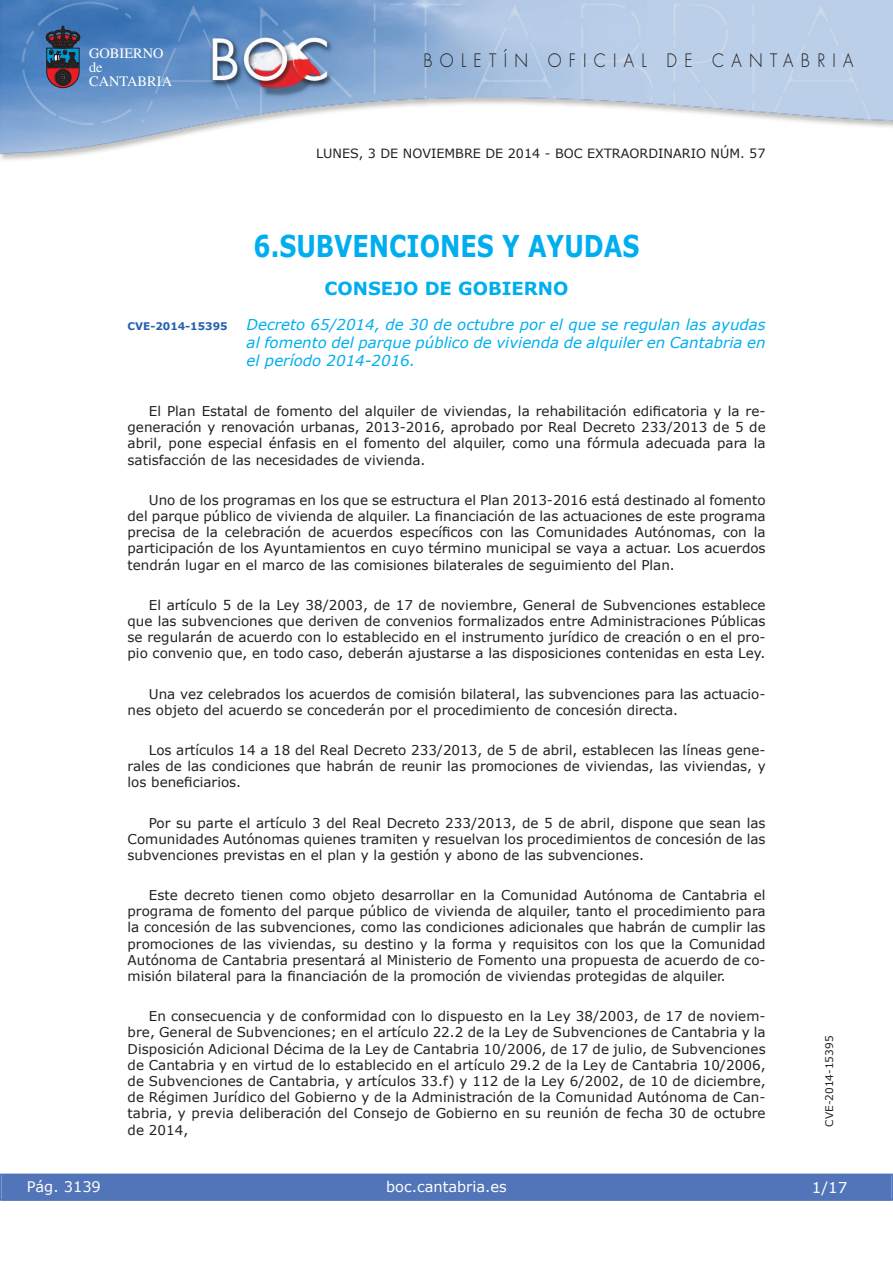
<style>
.page{position:relative;width:893px;height:1263px;background:#fff}
.page>*{position:absolute;margin:0;border:0;box-sizing:border-box;transform-origin:0 0}
.t1{font:700 30px "Verdana";color:#00aeef;scale:.8 1}
.t2{font:300 18px "Futura";letter-spacing:.45em;color:#231f20;scale:.9 1}
.t3{font:700 18px "Verdana";color:#00aeef}
.t4{font:italic 15px/18px "Verdana";color:#00aeef;text-align:justify}
.t5{font:15px "Verdana";color:#fff}
.t6{font:14.55px "Verdana";color:#fff}
.t7{font:14.4px/14.1px "Times";color:#fff}
.t8{font:13.5px/16.2px "Verdana";color:#231f20;text-align:justify}
.t9{font:12.75px "Verdana";color:#231f20}
.t10{font:10.5px "Verdana";color:#231f20}
.t11{font:700 10.5px "Verdana";color:#2561ad}
</style>
<div class="page">
<img style="left:0;top:0;width:893px;height:161px">
<svg style="left:46px;top:26px;width:34px;height:62px;background:#464054"></svg>
<div style="left:1px;top:1174px;width:890px;height:27px;background:#5175b8"></div>
<div style="left:0;top:1174px;width:893px;height:27px;border:1px solid #5175b8"></div>
<p class="t7" style="left:89px;top:47px;width:85px">GOBIERNO de<br>CANTABRIA</p>
<h2 class="t2" style="left:423px;top:52px;width:479px">BOLETÍN OFICIAL DE CANTABRIA</h2>
<p class="t9" style="left:316px;top:145px;width:451px">LUNES, 3 DE NOVIEMBRE DE 2014 - BOC EXTRAORDINARIO NÚM. 57</p>
<h1 class="t1" style="left:254px;top:227px;width:484px">6.SUBVENCIONES Y AYUDAS</h1>
<h2 class="t3" style="left:325px;top:277px;width:245px">CONSEJO DE GOBIERNO</h2>
<p class="t11" style="left:128px;top:319px;width:102px">CVE-2014-15395</p>
<p class="t4" style="left:247px;top:315px;width:520px">Decreto 65/2014, de 30 de octubre por el que se regulan las ayudas al fomento del parque público de vivienda de alquiler en Cantabria en el período 2014-2016.</p>
<p class="t8" style="left:128px;top:403px;width:640px;text-indent:21px">El Plan Estatal de fomento del alquiler de viviendas, la rehabilitación edificatoria y la re&shy;generación y renovación urbanas, 2013-2016, aprobado por Real Decreto 233/2013 de 5 de abril, pone especial énfasis en el fomento del alquiler, como una fórmula adecuada para la satisfacción de las necesidades de vivienda.</p>
<p class="t8" style="left:128px;top:491px;width:639px;text-indent:21px">Uno de los programas en los que se estructura el Plan 2013-2016 está destinado al fomento del parque público de vivienda de alquiler. La financiación de las actuaciones de este programa precisa de la celebración de acuerdos específicos con las Comunidades Autónomas, con la participación de los Ayuntamientos en cuyo término municipal se vaya a actuar. Los acuerdos tendrán lugar en el marco de las comisiones bilaterales de seguimiento del Plan.</p>
<p class="t8" style="left:128px;top:596px;width:639px;text-indent:21px">El artículo 5 de la Ley 38/2003, de 17 de noviembre, General de Subvenciones establece que las subvenciones que deriven de convenios formalizados entre Administraciones Públicas se regularán de acuerdo con lo establecido en el instrumento jurídico de creación o en el pro&shy;pio convenio que, en todo caso, deberán ajustarse a las disposiciones contenidas en esta Ley.</p>
<p class="t8" style="left:128px;top:685px;width:639px;text-indent:21px">Una vez celebrados los acuerdos de comisión bilateral, las subvenciones para las actuacio&shy;nes objeto del acuerdo se concederán por el procedimiento de concesión directa.</p>
<p class="t8" style="left:128px;top:741px;width:639px;text-indent:21px">Los artículos 14 a 18 del Real Decreto 233/2013, de 5 de abril, establecen las líneas gene&shy;rales de las condiciones que habrán de reunir las promociones de viviendas, las viviendas, y los beneficiarios.</p>
<p class="t8" style="left:128px;top:814px;width:639px;text-indent:21px">Por su parte el artículo 3 del Real Decreto 233/2013, de 5 de abril, dispone que sean las Comunidades Autónomas quienes tramiten y resuelvan los procedimientos de concesión de las subvenciones previstas en el plan y la gestión y abono de las subvenciones.</p>
<p class="t8" style="left:128px;top:887px;width:639px;text-indent:21px">Este decreto tienen como objeto desarrollar en la Comunidad Autónoma de Cantabria el programa de fomento del parque público de vivienda de alquiler, tanto el procedimiento para la concesión de las subvenciones, como las condiciones adicionales que habrán de cumplir las promociones de las viviendas, su destino y la forma y requisitos con los que la Comunidad Autónoma de Cantabria presentará al Ministerio de Fomento una propuesta de acuerdo de co&shy;misión bilateral para la financiación de la promoción de viviendas protegidas de alquiler.</p>
<p class="t8" style="left:128px;top:1008px;width:640px;text-indent:21px">En consecuencia y de conformidad con lo dispuesto en la Ley 38/2003, de 17 de noviem&shy;bre, General de Subvenciones; en el artículo 22.2 de la Ley de Subvenciones de Cantabria y la Disposición Adicional Décima de la Ley de Cantabria 10/2006, de 17 de julio, de Subvenciones de Cantabria y en virtud de lo establecido en el artículo 29.2 de la Ley de Cantabria 10/2006, de Subvenciones de Cantabria, y artículos 33.f) y 112 de la Ley 6/2002, de 10 de diciembre, de Régimen Jurídico del Gobierno y de la Administración de la Comunidad Autónoma de Can&shy;tabria, y previa deliberación del Consejo de Gobierno en su reunión de fecha 30 de octubre de 2014,</p>
<p class="t6" style="left:27px;top:1177px;width:76px">Pág. 3139</p>
<p class="t6" style="left:386px;top:1178px;width:122px">boc.cantabria.es</p>
<p class="t10" style="left:823px;top:1127px;width:92px;rotate:-90deg">CVE-2014-15395</p>
<p class="t5" style="left:812px;top:1178px;width:37px">1/17</p>
</div>
